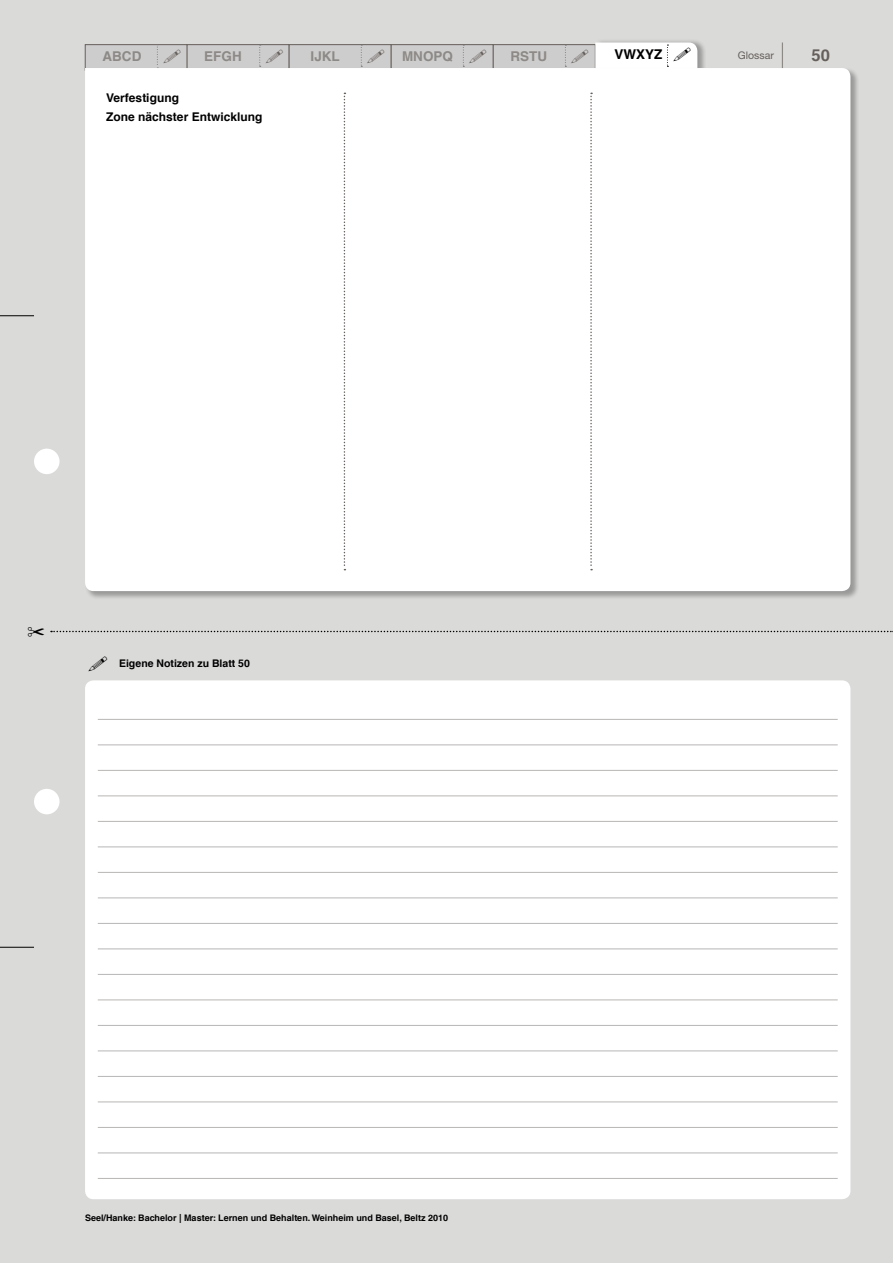
<style>
.page{position:relative;width:893px;height:1263px;background:#dadad9}
.page>*{position:absolute;margin:0;border:0;box-sizing:border-box;transform-origin:0 0}
.t1{font:700 16.5px "Helvetica LT Com";color:#66605c}
.t2{font:700 13.5px "Helvetica LT Com";color:#8c8986}
.t3{font:700 13.5px "Helvetica LT Com";color:#000}
.t4{font:700 12px/18.8px "Helvetica";color:#000}
.t5{font:700 10.5px "Helvetica LT Com";color:#000}
.t6{font:10.5px "Helvetica Neue";color:#66605c}
.t7{font:700 9px "Helvetica LT Com";color:#000}
</style>
<div class="page">
<svg style="left:51px;top:631px;width:842px;height:1px"></svg>
<div style="left:34px;top:449px;width:26px;height:25px;background:#fff;border-radius:50%"></div>
<div style="left:34px;top:789px;width:26px;height:25px;background:#fff;border-radius:50%"></div>
<hr style="left:0;top:315px;width:34px;height:1px;background:#000">
<hr style="left:0;top:947px;width:34px;height:1px;background:#000">
<div style="left:85px;top:45px;width:102px;height:25px;background:#cecdcd"></div>
<div style="left:85px;top:44px;width:102px;height:26px;border:1px solid #66605c"></div>
<div style="left:187px;top:45px;width:102px;height:25px;background:#cecdcd"></div>
<div style="left:187px;top:44px;width:102px;height:26px;border:1px solid #66605c"></div>
<div style="left:289px;top:45px;width:102px;height:25px;background:#cecdcd"></div>
<div style="left:289px;top:44px;width:102px;height:26px;border:1px solid #66605c"></div>
<div style="left:391px;top:45px;width:102px;height:25px;background:#cecdcd"></div>
<div style="left:391px;top:44px;width:102px;height:26px;border:1px solid #66605c"></div>
<div style="left:493px;top:45px;width:102px;height:25px;background:#cecdcd"></div>
<div style="left:493px;top:44px;width:102px;height:26px;border:1px solid #66605c"></div>
<svg style="left:157px;top:44px;width:1px;height:24px"></svg>
<div style="left:595px;top:38px;width:111px;height:37px;background:#000;opacity:.3"></div>
<div style="left:84px;top:68px;width:775px;height:532px;background:#000;opacity:.3"></div>
<div style="left:85px;top:68px;width:765px;height:523px;background:#fff"></div>
<svg style="left:344px;top:93px;width:1px;height:477px"></svg>
<svg style="left:590px;top:93px;width:2px;height:477px"></svg>
<svg style="left:782px;top:43px;width:1px;height:25px"></svg>
<div style="left:85px;top:680px;width:765px;height:519px;background:#fff;border-radius:9px"></div>
<hr style="left:98px;top:719px;width:740px;height:1px;background:#b8b6b5">
<hr style="left:98px;top:744px;width:740px;height:1px;background:#b8b6b5">
<hr style="left:98px;top:770px;width:740px;height:1px;background:#b8b6b5">
<hr style="left:98px;top:795px;width:740px;height:1px;background:#b8b6b5">
<hr style="left:98px;top:821px;width:740px;height:1px;background:#b8b6b5">
<hr style="left:98px;top:846px;width:740px;height:1px;background:#b8b6b5">
<hr style="left:98px;top:872px;width:740px;height:1px;background:#b8b6b5">
<hr style="left:98px;top:897px;width:740px;height:1px;background:#b8b6b5">
<hr style="left:98px;top:923px;width:740px;height:1px;background:#b8b6b5">
<hr style="left:98px;top:948px;width:740px;height:1px;background:#b8b6b5">
<hr style="left:98px;top:974px;width:740px;height:1px;background:#b8b6b5">
<hr style="left:98px;top:999px;width:740px;height:1px;background:#b8b6b5">
<hr style="left:98px;top:1025px;width:740px;height:1px;background:#b8b6b5">
<hr style="left:98px;top:1050px;width:740px;height:1px;background:#b8b6b5">
<hr style="left:98px;top:1076px;width:740px;height:1px;background:#b8b6b5">
<hr style="left:98px;top:1101px;width:740px;height:1px;background:#b8b6b5">
<hr style="left:98px;top:1127px;width:740px;height:1px;background:#b8b6b5">
<hr style="left:98px;top:1152px;width:740px;height:1px;background:#b8b6b5">
<hr style="left:98px;top:1178px;width:740px;height:1px;background:#b8b6b5">
<svg style="left:259px;top:45px;width:24px;height:22px"></svg>
<svg style="left:361px;top:45px;width:23px;height:22px"></svg>
<svg style="left:463px;top:45px;width:23px;height:22px"></svg>
<svg style="left:565px;top:45px;width:23px;height:22px"></svg>
<div style="left:595px;top:43px;width:102px;height:27px;background:#fff"></div>
<h2 class="t2" style="left:102px;top:48px;width:40px">ABCD</h2>
<h2 class="t2" style="left:204px;top:48px;width:39px">EFGH</h2>
<h2 class="t2" style="left:311px;top:48px;width:31px">IJKL</h2>
<h2 class="t2" style="left:402px;top:48px;width:53px">MNOPQ</h2>
<h2 class="t2" style="left:510px;top:48px;width:38px">RSTU</h2>
<h2 class="t3" style="left:614px;top:46px;width:50px">VWXYZ</h2>
<p class="t6" style="left:738px;top:49px;width:37px">Glossar</p>
<h1 class="t1" style="left:811px;top:45px;width:20px">50</h1>
<h3 class="t4" style="left:106px;top:89px;width:158px">Verfestigung<br>Zone nächster Entwicklung</h3>
<p class="t5" style="left:119px;top:657px;width:132px">Eigene Notizen zu Blatt 50</p>
<p class="t7" style="left:85px;top:1212px;width:365px">Seel/Hanke: Bachelor | Master: Lernen und Behalten. Weinheim und Basel, Beltz 2010</p>
</div>
